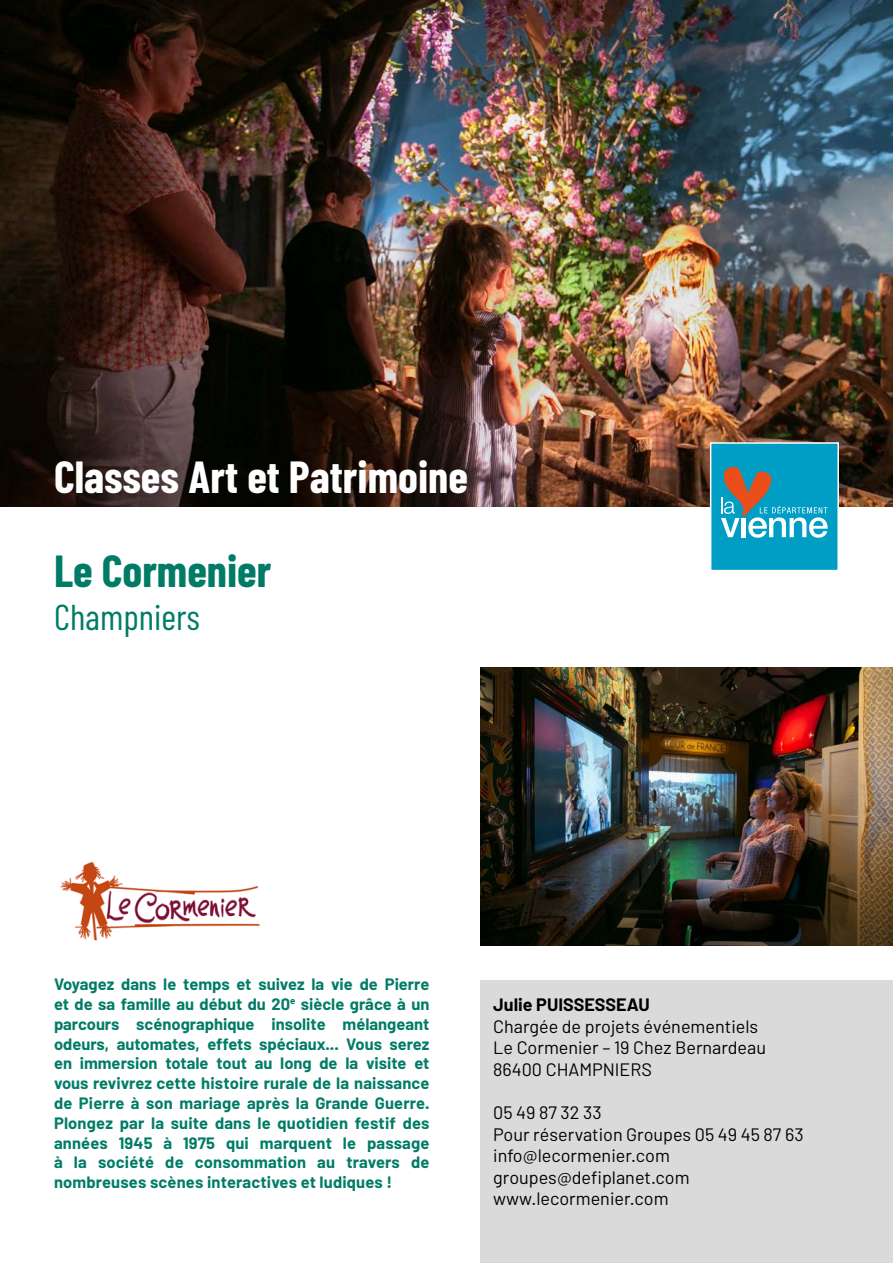
<style>
.page{position:relative;width:893px;height:1263px;background:#fff}
.page>*{position:absolute;margin:0;border:0;box-sizing:border-box;transform-origin:0 0}
.t1{font:700 45px "Barlow Condensed";color:#fff}
.t2{font:700 45px "Barlow Condensed";color:#007c66}
.t3{font:36px "Barlow Condensed";color:#007c66}
.t4{font:18px/21.6px "Barlow";color:#000}
.t5{font:700 18px "Barlow";color:#000}
.t6{font:700 16.5px/19.8px "Barlow";letter-spacing:.01em;color:#007c66;text-align:justify}
</style>
<div class="page">
<img style="left:0;top:0;width:893px;height:507px">
<div style="left:480px;top:980px;width:413px;height:283px;background:#dadada"></div>
<img style="left:480px;top:668px;width:413px;height:277px">
<div style="left:711px;top:443px;width:127px;height:127px;background:#009dc5"></div>
<svg style="left:721px;top:466px;width:107px;height:72px"></svg>
<div style="left:710px;top:442px;width:129px;height:129px;border:2px solid #fff"></div>
<img style="left:60px;top:861px;width:200px;height:80px">
<h1 class="t1" style="left:54px;top:449px;width:415px">Classes Art et Patrimoine</h1>
<h1 class="t2" style="left:54px;top:542px;width:219px">Le Cormenier</h1>
<h2 class="t3" style="left:54px;top:594px;width:148px">Champniers</h2>
<p class="t6" style="left:54px;top:974px;width:377px">Voyagez dans le temps et suivez la vie de Pierre et de sa famille au début du 20<sup>e</sup> siècle grâce à un parcours scénographique insolite mélangeant odeurs, automates, effets spéciaux... Vous serez en immersion totale tout au long de la visite et vous revivrez cette histoire rurale de la naissance de Pierre à son mariage après la Grande Guerre.<br>Plongez par la suite dans le quotidien festif des années 1945 à 1975 qui marquent le passage à la société de consommation au travers de nombreuses scènes interactives et ludiques !</p>
<p class="t5" style="left:493px;top:993px;width:158px">Julie PUISSESSEAU</p>
<p class="t4" style="left:493px;top:1015px;width:274px">Chargée de projets événementiels<br>Le Cormenier – 19 Chez Bernardeau<br>86400 CHAMPNIERS</p>
<p class="t4" style="left:493px;top:1101px;width:312px">05 49 87 32 33<br>Pour réservation Groupes 05 49 45 87 63 info@lecormenier.com groupes@defiplanet.com www.lecormenier.com</p>
</div>
